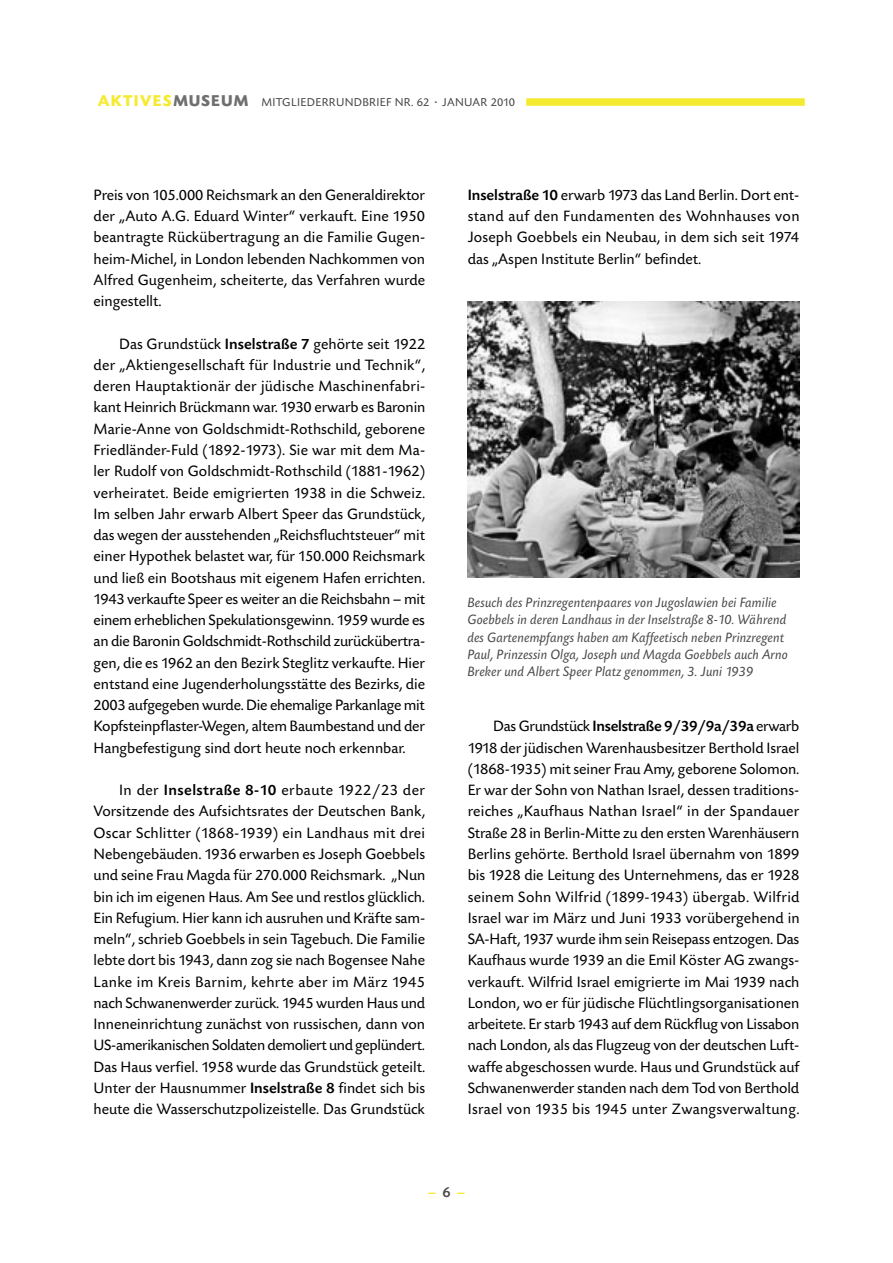
<style>
.page{position:relative;width:893px;height:1263px;background:#fff}
.page>*{position:absolute;margin:0;border:0;box-sizing:border-box;transform-origin:0 0}
.t1{font:15.75px/21.3px "Today SB";color:#000;text-align:justify}
.t2{font:500 15px "Today SB";color:#f5ea2e}
.t3{font:italic 14.25px/17.2px "Today SB";color:#484848}
.t4{font:12px "Today SB";letter-spacing:.025em;color:#484848}
.s1{font-weight:700;font-size:16.5px;color:#f5ea2e}
.s2{font-weight:700;font-size:16.5px;color:#6f6f6f}
.s3{font-weight:500}
.s4{color:#484848}
</style>
<div class="page">
<div style="left:526px;top:98px;width:279px;height:8px;background:#f5ea2e"></div>
<img style="left:468px;top:302px;width:331px;height:275px">
<p class="t4" style="left:98px;top:95px;width:419px"><span class="s1">AKTIVES</span><span class="s2">MUSEUM</span> MITGLIEDERRUNDBRIEF NR. 62 · JANUAR 2010</p>
<p class="t1" style="left:94px;top:185px;width:333px">Preis von 105.000 Reichsmark an den Generaldirektor der „Auto A.G. Eduard Winter“ verkauft. Eine 1950 beantragte Rückübertragung an die Familie Gugen&shy;heim-Michel, in London lebenden Nachkommen von Alfred Gugenheim, scheiterte, das Verfahren wurde eingestellt.</p>
<p class="t1" style="left:94px;top:333px;width:333px;text-indent:26px">Das Grundstück <span class="s3">Inselstraße 7</span> gehörte seit 1922 der „Aktiengesellschaft für Industrie und Technik“, deren Hauptaktionär der jüdische Maschinenfabri&shy;kant Heinrich Brückmann war. 1930 erwarb es Baronin Marie-Anne von Goldschmidt-Rothschild, geborene Friedländer-Fuld (1892-1973). Sie war mit dem Ma&shy;ler Rudolf von Goldschmidt-Rothschild (1881-1962) verheiratet. Beide emigrierten 1938 in die Schweiz.<br>Im selben Jahr erwarb Albert Speer das Grundstück, das wegen der ausstehenden „Reichsfluchtsteuer“ mit einer Hypothek belastet war, für 150.000 Reichsmark und ließ ein Bootshaus mit eigenem Hafen errichten.<br>1943 verkaufte Speer es weiter an die Reichsbahn – mit einem erheblichen Spekulationsgewinn. 1959 wurde es an die Baronin Goldschmidt-Rothschild zurückübertra&shy;gen, die es 1962 an den Bezirk Steglitz verkaufte. Hier entstand eine Jugenderholungsstätte des Bezirks, die 2003 aufgegeben wurde. Die ehemalige Parkanlage mit Kopfsteinpflaster-Wegen, altem Baumbestand und der Hangbefestigung sind dort heute noch erkennbar.</p>
<p class="t1" style="left:94px;top:780px;width:333px;text-indent:26px">In der <span class="s3">Inselstraße 8-10</span> erbaute 1922/23 der Vorsitzende des Aufsichtsrates der Deutschen Bank, Oscar Schlitter (1868-1939) ein Landhaus mit drei Nebengebäuden. 1936 erwarben es Joseph Goebbels und seine Frau Magda für 270.000 Reichsmark. „Nun bin ich im eigenen Haus. Am See und restlos glücklich.<br>Ein Refugium. Hier kann ich ausruhen und Kräfte sam&shy;meln“, schrieb Goebbels in sein Tagebuch. Die Familie lebte dort bis 1943, dann zog sie nach Bogensee Nahe Lanke im Kreis Barnim, kehrte aber im März 1945 nach Schwanenwerder zurück. 1945 wurden Haus und Inneneinrichtung zunächst von russischen, dann von US-amerikanischen Soldaten demoliert und geplündert.<br>Das Haus verfiel. 1958 wurde das Grundstück geteilt.<br>Unter der Hausnummer <span class="s3">Inselstraße 8</span> findet sich bis heute die Wasserschutzpolizeistelle. Das Grundstück</p>
<p class="t1" style="left:468px;top:185px;width:333px"><span class="s3">Inselstraße 10</span> erwarb 1973 das Land Berlin. Dort ent&shy;stand auf den Fundamenten des Wohnhauses von Joseph Goebbels ein Neubau, in dem sich seit 1974 das „Aspen Institute Berlin“ befindet.</p>
<p class="t3" style="left:468px;top:594px;width:322px">Besuch des Prinzregentenpaares von Jugoslawien bei Familie Goebbels in deren Landhaus in der Inselstraße 8-10. Während des Gartenempfangs haben am Kaffeetisch neben Prinzregent Paul, Prinzessin Olga, Joseph und Magda Goebbels auch Arno Breker und Albert Speer Platz genommen, 3. Juni 1939</p>
<p class="t1" style="left:468px;top:716px;width:333px;text-indent:26px">Das Grundstück <span class="s3">Inselstraße 9/39/9a/39a</span> erwarb 1918 der jüdischen Warenhausbesitzer Berthold Israel (1868-1935) mit seiner Frau Amy, geborene Solomon.<br>Er war der Sohn von Nathan Israel, dessen traditions&shy;reiches „Kaufhaus Nathan Israel“ in der Spandauer Straße 28 in Berlin-Mitte zu den ersten Warenhäusern Berlins gehörte. Berthold Israel übernahm von 1899 bis 1928 die Leitung des Unternehmens, das er 1928 seinem Sohn Wilfrid (1899-1943) übergab. Wilfrid Israel war im März und Juni 1933 vorübergehend in SA-Haft, 1937 wurde ihm sein Reisepass entzogen. Das Kaufhaus wurde 1939 an die Emil Köster AG zwangs&shy;verkauft. Wilfrid Israel emigrierte im Mai 1939 nach London, wo er für jüdische Flüchtlingsorganisationen arbeitete. Er starb 1943 auf dem Rückflug von Lissabon nach London, als das Flugzeug von der deutschen Luft&shy;waffe abgeschossen wurde. Haus und Grundstück auf Schwanenwerder standen nach dem Tod von Berthold Israel von 1935 bis 1945 unter Zwangsverwaltung.</p>
<p class="t2" style="left:428px;top:1184px;width:39px">– <span class="s4">6</span> –</p>
</div>
